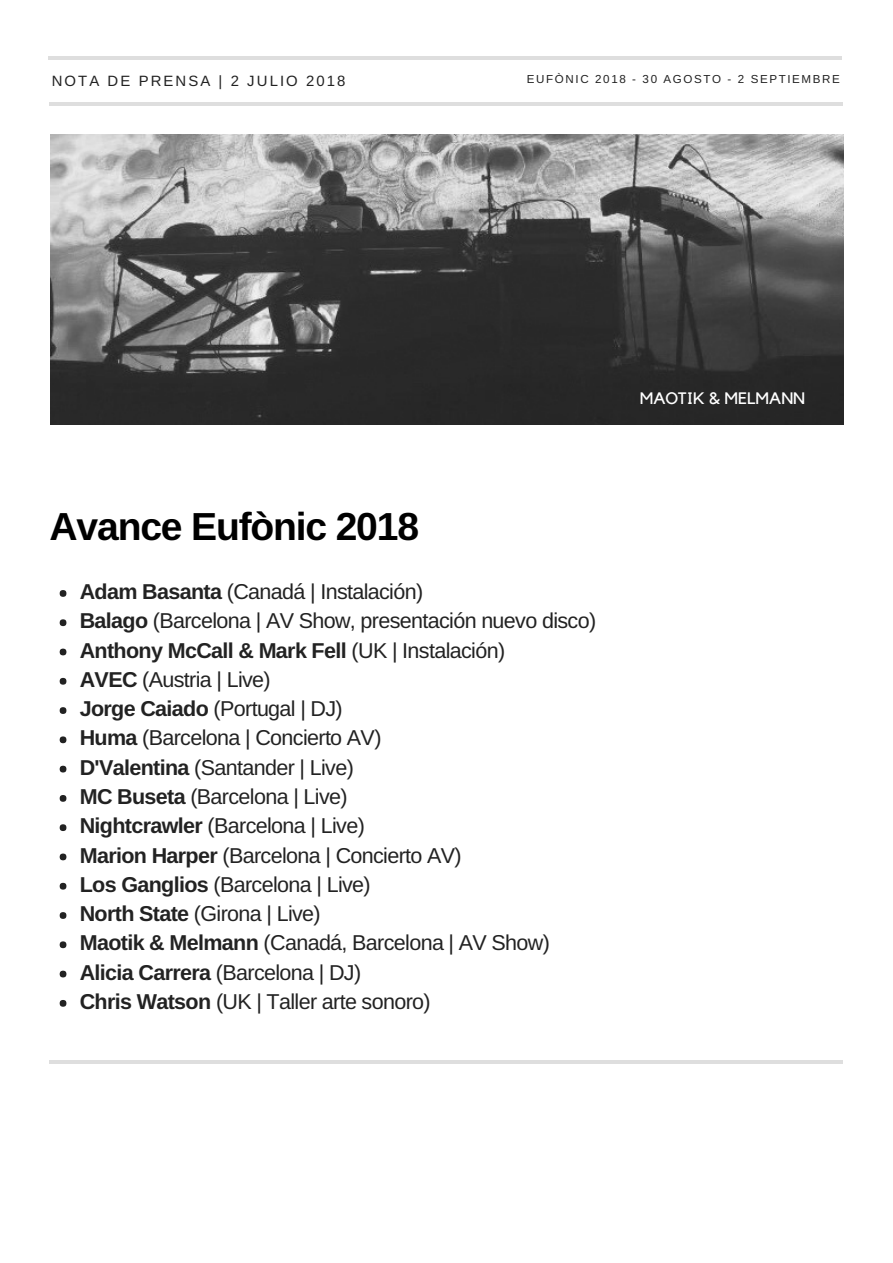
<style>
.page{position:relative;width:893px;height:1263px;background:#fff}
.page>*{position:absolute;margin:0;border:0;box-sizing:border-box;transform-origin:0 0}
.t1{font:700 39.15px "Arimo";letter-spacing:-.03em;color:#000}
.t2{font:21.45px/29.2px "Arimo";letter-spacing:-.03em;color:#222}
.t3{font:16.5px "Kollektif";color:#fff}
.t4{font:14.85px "Arimo";letter-spacing:.14em;color:#222}
.t5{font:11.55px "Arimo";letter-spacing:.14em;color:#222}
.s1{font-weight:700}
</style>
<div class="page">
<img style="left:51px;top:134px;width:792px;height:290px">
<hr style="left:49px;top:56px;width:793px;height:4px;background:#dedede">
<hr style="left:50px;top:1061px;width:793px;height:3px;background:#222">
<hr style="left:50px;top:102px;width:793px;height:4px;background:#dedede">
<div style="left:60px;top:590px;width:6px;height:7px;background:#222;border-radius:50%"></div>
<div style="left:60px;top:619px;width:6px;height:7px;background:#222;border-radius:50%"></div>
<svg style="left:60px;top:649px;width:6px;height:6px"></svg>
<div style="left:60px;top:678px;width:6px;height:7px;background:#222;border-radius:50%"></div>
<div style="left:60px;top:707px;width:6px;height:7px;background:#222;border-radius:50%"></div>
<div style="left:60px;top:736px;width:6px;height:7px;background:#222;border-radius:50%"></div>
<svg style="left:60px;top:766px;width:6px;height:6px"></svg>
<div style="left:60px;top:795px;width:6px;height:7px;background:#222;border-radius:50%"></div>
<div style="left:60px;top:824px;width:6px;height:7px;background:#222;border-radius:50%"></div>
<div style="left:60px;top:853px;width:6px;height:7px;background:#222;border-radius:50%"></div>
<svg style="left:60px;top:883px;width:6px;height:6px"></svg>
<div style="left:60px;top:912px;width:6px;height:7px;background:#222;border-radius:50%"></div>
<div style="left:60px;top:941px;width:6px;height:7px;background:#222;border-radius:50%"></div>
<svg style="left:60px;top:971px;width:6px;height:6px"></svg>
<div style="left:60px;top:1000px;width:6px;height:7px;background:#222;border-radius:50%"></div>
<p class="t4" style="left:52px;top:72px;width:295px">NOTA DE PRENSA | 2 JULIO 2018</p>
<p class="t5" style="left:527px;top:73px;width:314px">EUFÒNIC 2018 - 30 AGOSTO - 2 SEPTIEMBRE</p>
<h1 class="t1" style="left:50px;top:504px;width:371px">Avance Eufònic 2018</h1>
<p class="t2" style="left:80px;top:577px;width:518px"><span class="s1">Adam Basanta</span> (Canadá | Instalación)<br><span class="s1">Balago</span> (Barcelona | AV Show, presentación nuevo disco)<br><span class="s1">Anthony McCall &amp; Mark Fell</span> (UK | Instalación)<br><span class="s1">AVEC</span> (Austria | Live)<br><span class="s1">Jorge Caiado</span> (Portugal | DJ)<br><span class="s1">Huma</span> (Barcelona | Concierto AV)<br><span class="s1">D'Valentina</span> (Santander | Live)<br><span class="s1">MC Buseta</span> (Barcelona | Live)<br><span class="s1">Nightcrawler</span> (Barcelona | Live)<br><span class="s1">Marion Harper</span> (Barcelona | Concierto AV)<br><span class="s1">Los Ganglios</span> (Barcelona | Live)<br><span class="s1">North State</span> (Girona | Live)<br><span class="s1">Maotik &amp; Melmann</span> (Canadá, Barcelona | AV Show)<br><span class="s1">Alicia Carrera</span> (Barcelona | DJ)<br><span class="s1">Chris Watson</span> (UK | Taller arte sonoro)</p>
<p class="t3" style="left:640px;top:391px;width:167px">MAOTIK &amp; MELMANN</p>
</div>
